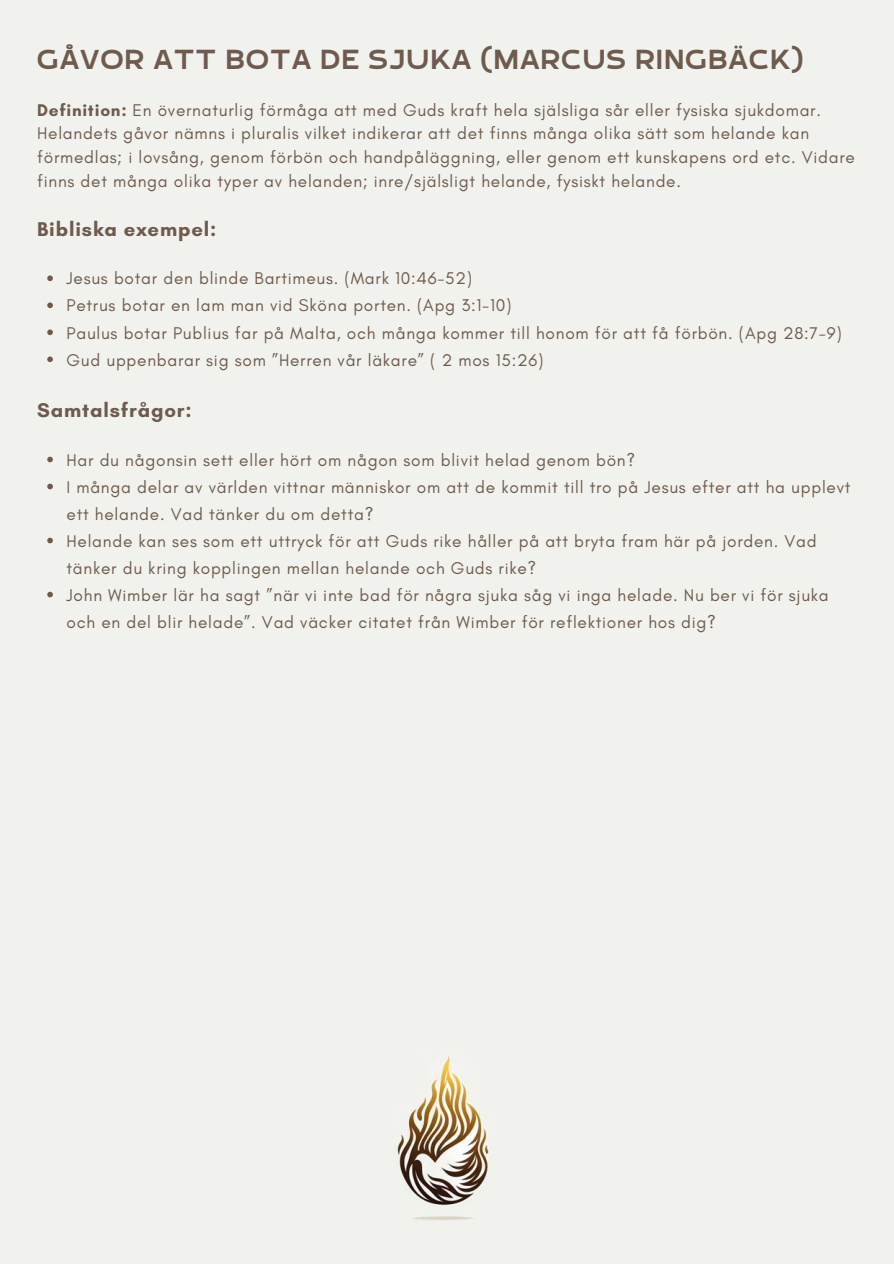
<style>
.page{position:relative;width:894px;height:1264px;background:#fff}
.page>*{position:absolute;margin:0;border:0;box-sizing:border-box;transform-origin:0 0}
.t1{font:36.45px "RTL Banana Bold";letter-spacing:.045em;color:#6e5b4d}
.t2{font:700 20.25px "Glacial Indifference";letter-spacing:.045em;color:#6e5b4d}
.t3{font:17.25px/27px "Glacial Indifference";letter-spacing:.045em;color:#6e5b4d}
.s1{font-weight:700}
</style>
<div class="page">
<div style="left:0;top:0;width:893px;height:1263px;background:#f1f2ed"></div>
<svg style="left:47px;top:275px;width:6px;height:6px"></svg>
<svg style="left:47px;top:302px;width:6px;height:6px"></svg>
<svg style="left:47px;top:329px;width:6px;height:6px"></svg>
<svg style="left:47px;top:356px;width:6px;height:6px"></svg>
<svg style="left:47px;top:456px;width:6px;height:6px"></svg>
<svg style="left:47px;top:483px;width:6px;height:6px"></svg>
<svg style="left:47px;top:537px;width:6px;height:6px"></svg>
<svg style="left:47px;top:591px;width:6px;height:6px"></svg>
<img style="left:397px;top:1056px;width:95px;height:164px">
<h1 class="t1" style="left:37px;top:42px;width:767px">GÅVOR ATT BOTA DE SJUKA (MARCUS RINGBÄCK)</h1>
<p class="t3" style="left:37px;top:96px;width:785px"><span class="s1">Definition:</span> En övernaturlig förmåga att med Guds kraft hela själsliga sår eller fysiska sjukdomar.</p>
<p class="t3" style="left:37px;top:121px;width:819px;line-height:23.7px">Helandets gåvor nämns i pluralis vilket indikerar att det finns många olika sätt som helande kan förmedlas; i lovsång, genom förbön och handpåläggning, eller genom ett kunskapens ord etc. Vidare finns det många olika typer av helanden; inre/själsligt helande, fysiskt helande.</p>
<h2 class="t2" style="left:37px;top:217px;width:181px">Bibliska exempel:</h2>
<p class="t3" style="left:66px;top:265px;width:407px">Jesus botar den blinde Bartimeus. (Mark 10:46-52)</p>
<p class="t3" style="left:66px;top:292px;width:446px">Petrus botar en lam man vid Sköna porten. (Apg 3:1-10)</p>
<p class="t3" style="left:66px;top:319px;width:776px">Paulus botar Publius far på Malta, och många kommer till honom för att få förbön. (Apg 28:7-9)</p>
<p class="t3" style="left:66px;top:346px;width:478px">Gud uppenbarar sig som ”Herren vår läkare” ( 2 mos 15:26)</p>
<h2 class="t2" style="left:37px;top:398px;width:156px">Samtalsfrågor:</h2>
<p class="t3" style="left:66px;top:446px;width:570px">Har du någonsin sett eller hört om någon som blivit helad genom bön?</p>
<p class="t3" style="left:66px;top:473px;width:785px">I många delar av världen vittnar människor om att de kommit till tro på Jesus efter att ha upplevt ett helande. Vad tänker du om detta?</p>
<p class="t3" style="left:66px;top:527px;width:751px">Helande kan ses som ett uttryck för att Guds rike håller på att bryta fram här på jorden. Vad tänker du kring kopplingen mellan helande och Guds rike?</p>
<p class="t3" style="left:66px;top:581px;width:763px">John Wimber lär ha sagt ”när vi inte bad för några sjuka såg vi inga helade. Nu ber vi för sjuka och en del blir helade”. Vad väcker citatet från Wimber för reflektioner hos dig?</p>
</div>
